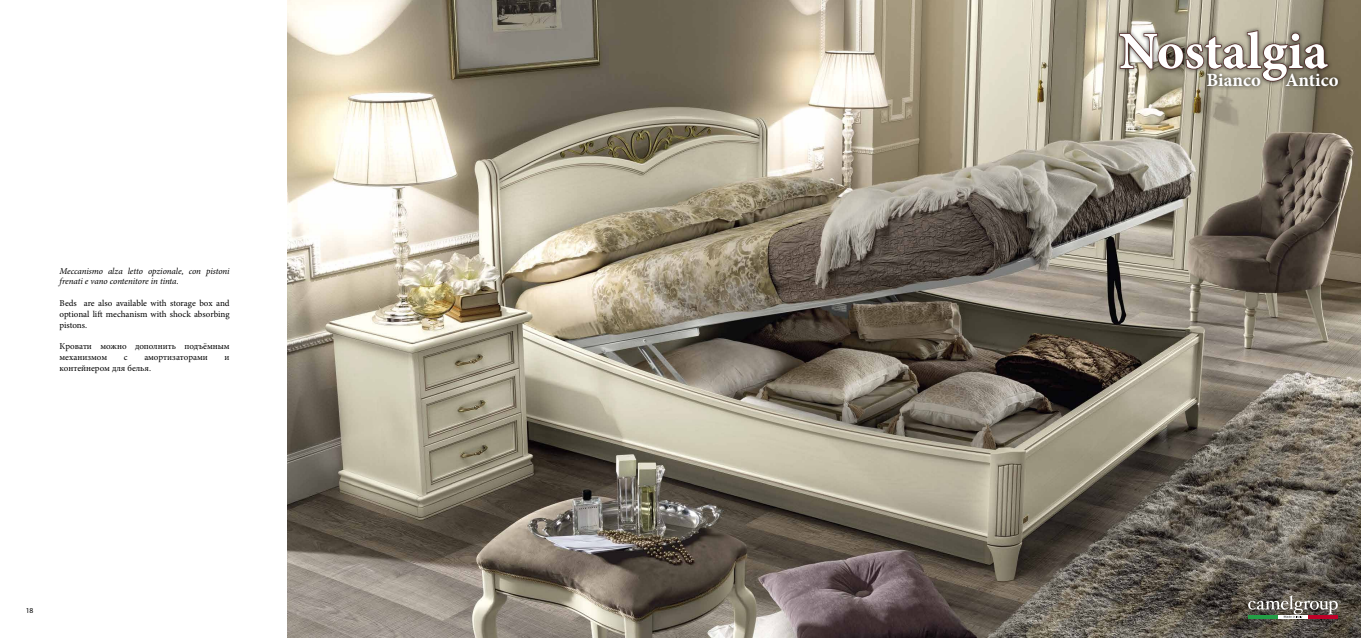
<style>
.page{position:relative;width:1361px;height:638px;background:#fff}
.page>*{position:absolute;margin:0;border:0;box-sizing:border-box;transform-origin:0 0}
.t1{font:700 52.5px "Minion Pro";color:#fff}
.t2{font:700 18.75px "Minion Pro";color:#fff}
.t3{font:9px/10.8px "Minion Pro";color:#000;text-align:justify}
.t4{font:italic 9px/10.8px "Minion Pro";letter-spacing:-.01em;color:#000}
.t5{font:7.5px "Myriad Pro";color:#000}
</style>
<div class="page">
<img style="left:287px;top:0;width:1074px;height:638px">
<div style="left:1115px;top:26px;width:217px;height:60px;background:#000;opacity:.75"></div>
<svg style="left:1118px;top:29px;width:211px;height:53px;background:#807568"></svg>
<div style="left:1203px;top:69px;width:139px;height:21px;background:#000;opacity:.75"></div>
<svg style="left:1248px;top:595px;width:92px;height:23px;background:#777069"></svg>
<p class="t4" style="left:60px;top:265px;width:172px">Meccanismo alza letto opzionale, con pistoni frenati e vano contenitore in tinta.</p>
<p class="t3" style="left:60px;top:298px;width:172px">Beds are also available with storage box and optional lift mechanism with shock absorbing pistons.</p>
<p class="t3" style="left:60px;top:341px;width:172px">Кровати можно дополнить подъёмным механизмом</p>
<p class="t3" style="left:124px;top:352px;width:5px">с</p>
<p class="t3" style="left:144px;top:352px;width:65px">амортизаторами</p>
<p class="t3" style="left:225px;top:352px;width:6px">и</p>
<p class="t3" style="left:60px;top:363px;width:93px">контейнером для белья.</p>
<p class="t5" style="left:26px;top:605px;width:9px">18</p>
<h1 class="t1" style="left:1119px;top:14px;width:210px">Nostalgia</h1>
<h2 class="t2" style="left:1206px;top:67px;width:56px">Bianco</h2>
<h2 class="t2" style="left:1285px;top:67px;width:55px">Antico</h2>
</div>
